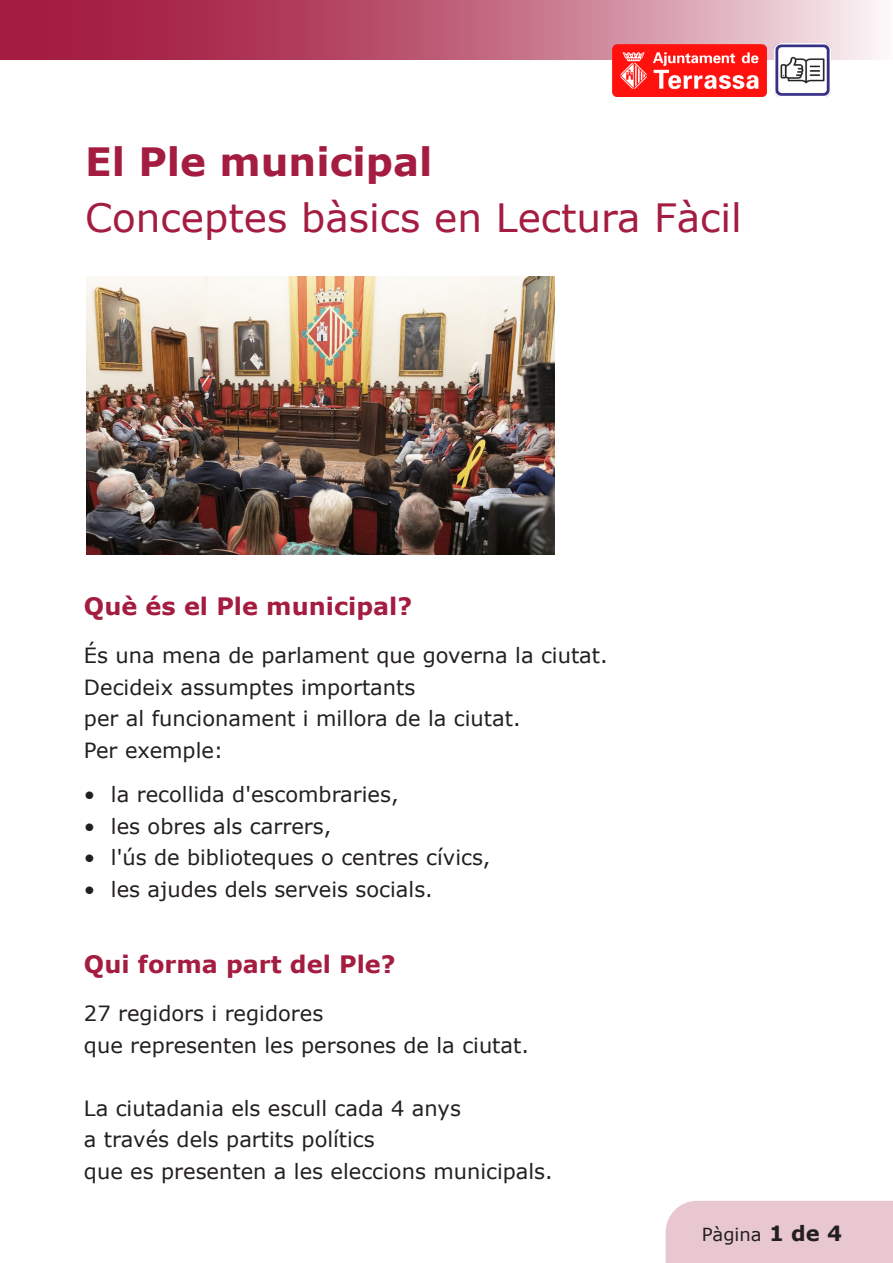
<style>
.page{position:relative;width:893px;height:1263px;background:#fff}
.page>*{position:absolute;margin:0;border:0;box-sizing:border-box;transform-origin:0 0}
.titolet_capitol_6{font:39px "Verdana";color:#a41d41}
.titolet_capitol_6-2{font:700 39px "Verdana";color:#a41d41}
.titolet_notícies{font:700 24px "Verdana";color:#a41d41}
.paragraf_verdana{font:21px "Verdana";color:#231f20}
.titolet{font:18px "Verdana";color:#231f20}
.s1{font-weight:700;font-size:21px}
</style>
<div class="page">
<svg style="left:0;top:1px;width:879px;height:59px;background:#c1657d"></svg>
<img style="left:86px;top:276px;width:469px;height:279px">
<div style="left:666px;top:1201px;width:227px;height:62px;background:#e8c7d0"></div>
<img style="left:775px;top:44px;width:55px;height:52px">
<img style="left:613px;top:45px;width:153px;height:51px">
<p class="titolet_capitol_6-2" style="left:85px;top:135px;width:349px">El Ple municipal</p>
<p class="titolet_capitol_6" style="left:85px;top:191px;width:658px">Conceptes bàsics en Lectura Fàcil</p>
<p class="titolet_notícies" style="left:84px;top:589px;width:330px">Què és el Ple municipal?</p>
<p class="paragraf_verdana" style="left:84px;top:641px;width:525px">És una mena de parlament que governa la ciutat.</p>
<p class="paragraf_verdana" style="left:84px;top:673px;width:333px">Decideix assumptes importants</p>
<p class="paragraf_verdana" style="left:84px;top:704px;width:438px">per al funcionament i millora de la ciutat.</p>
<p class="paragraf_verdana" style="left:84px;top:736px;width:141px">Per exemple:</p>
<p class="paragraf_verdana" style="left:84px;top:780px;width:316px">• la recollida d'escombraries,</p>
<p class="paragraf_verdana" style="left:84px;top:811px;width:249px">• les obres als carrers,</p>
<p class="paragraf_verdana" style="left:84px;top:843px;width:408px">• l'ús de biblioteques o centres cívics,</p>
<p class="paragraf_verdana" style="left:84px;top:874px;width:350px">• les ajudes dels serveis socials.</p>
<p class="titolet_notícies" style="left:84px;top:947px;width:313px">Qui forma part del Ple?</p>
<p class="paragraf_verdana" style="left:84px;top:999px;width:241px">27 regidors i regidores</p>
<p class="paragraf_verdana" style="left:84px;top:1030px;width:447px">que representen les persones de la ciutat.</p>
<p class="paragraf_verdana" style="left:84px;top:1093px;width:378px">La ciutadania els escull cada 4 anys</p>
<p class="paragraf_verdana" style="left:84px;top:1125px;width:292px">a través dels partits polítics</p>
<p class="paragraf_verdana" style="left:84px;top:1156px;width:470px">que es presenten a les eleccions municipals.</p>
<p class="titolet" style="left:702px;top:1222px;width:142px">Pàgina <span class="s1">1 de 4</span></p>
</div>
